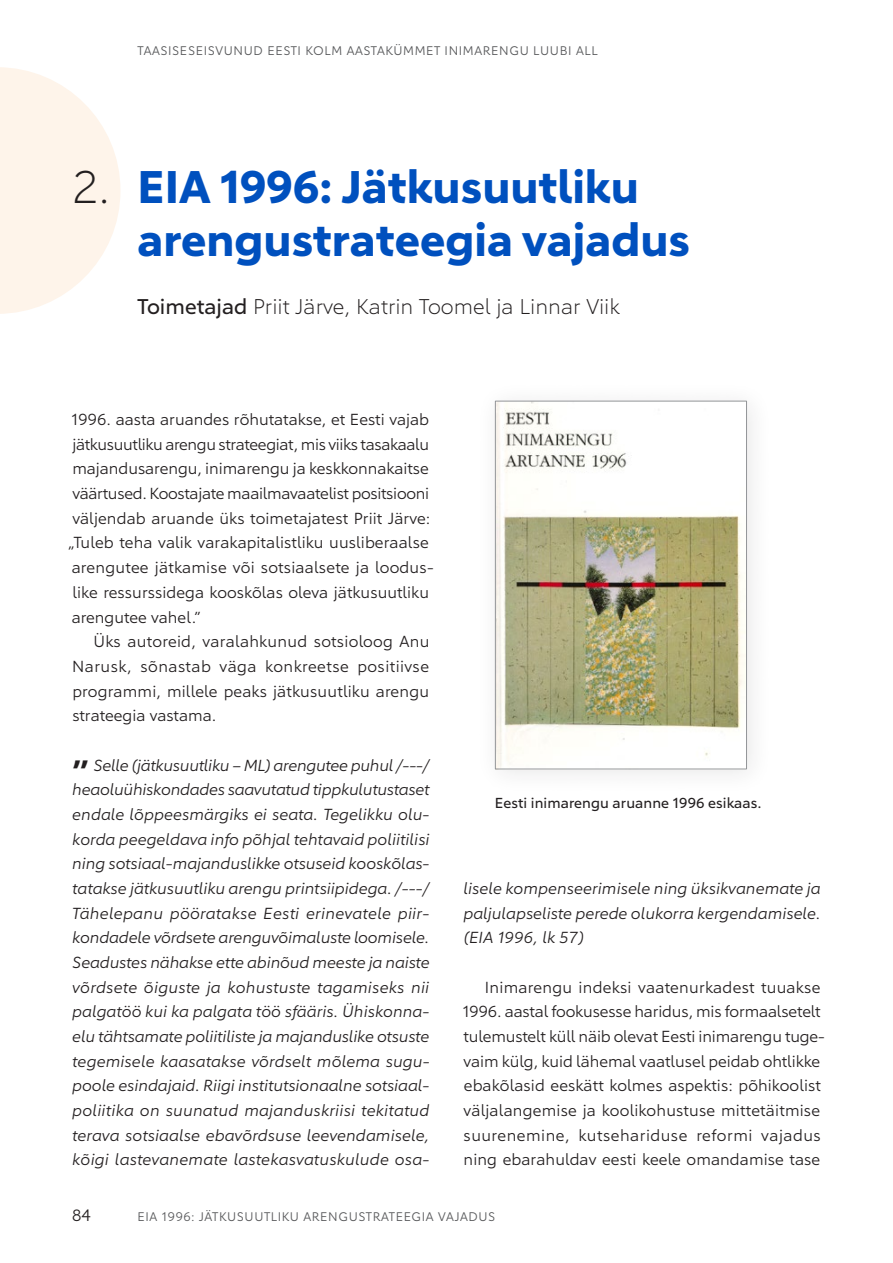
<style>
.page{position:relative;width:893px;height:1263px;background:#fff}
.page>*{position:absolute;margin:0;border:0;box-sizing:border-box;transform-origin:0 0}
.t1{font:700 45px/53.1px "Carnero";color:#0050be}
.t2{font:300 45px "Carnero";color:#231f20}
.t3{font:600 36px "Carnero";color:#231f20}
.t4{font:300 21px "Carnero";color:#231f20}
.t5{font:16.05px "Carnero";color:#231f20}
.t6{font:15.75px/24.8px "Carnero";color:#231f20}
.t7{font:italic 15.75px/24.8px "Carnero";letter-spacing:.005em;color:#231f20;text-align:justify}
.t8{font:14.25px "Carnero";letter-spacing:.005em;color:#231f20}
.t9{font:12.3px "Carnero";letter-spacing:.05em;color:#57585a}
.s1{font-weight:400}
</style>
<div class="page">
<svg style="left:0;top:67px;width:120px;height:247px"></svg>
<svg style="left:495px;top:400px;width:252px;height:370px"></svg>
<p class="t9" style="left:137px;top:43px;width:462px">TAASISESEISVUNUD EESTI KOLM AASTAKÜMMET INIMARENGU LUUBI ALL</p>
<h1 class="t2" style="left:72px;top:160px;width:40px">2.</h1>
<h1 class="t1" style="left:137px;top:160px;width:554px">EIA 1996: Jätkusuutliku arengustrateegia vajadus</h1>
<h3 class="t4" style="left:137px;top:294px;width:484px"><span class="s1">Toimetajad</span> Priit Järve, Katrin Toomel ja Linnar Viik</h3>
<p class="t6" style="left:68px;top:407px;width:367px">1996. aasta aruandes rõhutatakse, et Eesti vajab jätkusuutliku arengu strateegiat, mis viiks tasakaalu majandusarengu, inimarengu ja keskkonnakaitse väärtused. Koostajate maailmavaatelist positsiooni väljendab aruande üks toimetajatest Priit Järve: „Tuleb teha valik varakapitalistliku uusliberaalse arengutee jätkamise või sotsiaalsete ja loodus&shy;like ressurssidega kooskõlas oleva jätkusuutliku arengutee vahel.”</p>
<p class="t6" style="left:72px;top:629px;width:359px;text-align:justify;text-indent:21px">Üks autoreid, varalahkunud sotsioloog Anu Narusk, sõnastab väga konkreetse positiivse programmi, millele peaks jätkusuutliku arengu strateegia vastama.</p>
<h2 class="t3" style="left:72px;top:751px;width:18px">”</h2>
<p class="t7" style="left:72px;top:752px;width:359px;text-indent:21px">Selle (jätkusuutliku – ML) arengutee puhul /---/ heaoluühiskondades saavutatud tippkulutustaset endale lõppeesmärgiks ei seata. Tegelikku olu&shy;korda peegeldava info põhjal tehtavaid poliitilisi ning sotsiaal-majanduslikke otsuseid kooskõlas&shy;tatakse jätkusuutliku arengu printsiipidega. /---/ Tähelepanu pööratakse Eesti erinevatele piir&shy;kondadele võrdsete arenguvõimaluste loomisele.<br>Seadustes nähakse ette abinõud meeste ja naiste võrdsete õiguste ja kohustuste tagamiseks nii palgatöö kui ka palgata töö sfääris. Ühiskonna&shy;elu tähtsamate poliitiliste ja majanduslike otsuste tegemisele kaasatakse võrdselt mõlema sugu&shy;poole esindajaid. Riigi institutsionaalne sotsiaal&shy;poliitika on suunatud majanduskriisi tekitatud terava sotsiaalse ebavõrdsuse leevendamisele, kõigi lastevanemate lastekasvatuskulude osa-</p>
<p class="t8" style="left:495px;top:794px;width:268px">Eesti inimarengu aruanne 1996 esikaas.</p>
<p class="t7" style="left:463px;top:876px;width:359px">lisele kompenseerimisele ning üksikvanemate ja paljulapseliste perede olukorra kergendamisele. (EIA 1996, lk 57)</p>
<p class="t6" style="left:463px;top:974px;width:364px;text-indent:22px">Inimarengu indeksi vaatenurkadest tuuakse 1996. aastal fookusesse haridus, mis formaalsetelt tulemustelt küll näib olevat Eesti inimarengu tuge&shy;vaim külg, kuid lähemal vaatlusel peidab ohtlikke ebakõlasid eeskätt kolmes aspektis: põhikoolist väljalangemise ja koolikohustuse mittetäitmise suurenemine, kutsehariduse reformi vajadus ning ebarahuldav eesti keele omandamise tase</p>
<p class="t5" style="left:72px;top:1205px;width:20px">84</p>
<p class="t9" style="left:137px;top:1209px;width:134px">EIA 1996: Jätkusuutlik</p>
<p class="t9" style="left:290px;top:1209px;width:24px">u areng</p>
<p class="t9" style="left:349px;top:1209px;width:19px">ustrateegia</p>
<p class="t9" style="left:438px;top:1209px;width:9px">vaja</p>
<p class="t9" style="left:468px;top:1209px;width:27px">dus</p>
</div>
